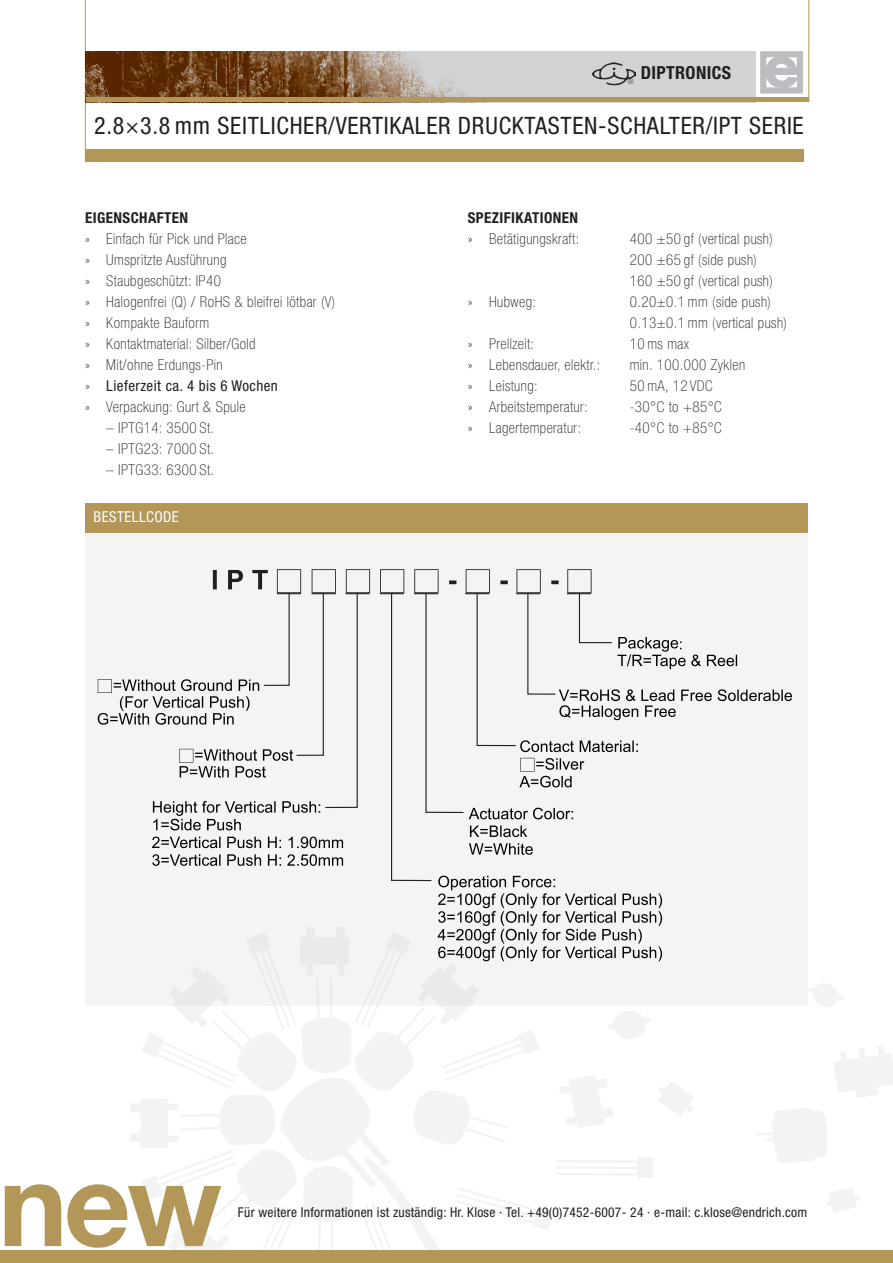
<style>
.page{position:relative;width:893px;height:1263px;background:#fff}
.page>*{position:absolute;margin:0;border:0;box-sizing:border-box;transform-origin:0 0}
.t1{font:700 116.25px "Helvetica Neue LT Std";color:#b39758}
.t2{font:condensed 24px "Helvetica Neue LT Std";letter-spacing:.03em;color:#231f20}
.t3{font:700 condensed 18px "Helvetica Neue LT Std";letter-spacing:.02em;color:#231f20}
.t4{font:100 condensed 15px "Helvetica Neue LT Std";letter-spacing:.03em;color:#231f20}
.t5{font:700 condensed 15px "Helvetica Neue LT Std";letter-spacing:.03em;color:#231f20}
.t6{font:condensed 15px "Helvetica Neue LT Std";letter-spacing:.03em;color:#231f20}
.t7{font:condensed 15px "Helvetica Neue LT Std";letter-spacing:.03em;color:#fff}
.t8{font:condensed 13.5px "Helvetica Neue LT Std";letter-spacing:.02em;color:#231f20}
.t9{font:100 condensed 7.5px "Helvetica Neue LT Std";color:#231f20}
.s1{font-weight:100}
</style>
<div class="page">
<div style="left:85px;top:504px;width:723px;height:502px;background:#f4f4f5"></div>
<div style="left:86px;top:149px;width:718px;height:13px;background:#b39758"></div>
<hr style="left:85px;top:0;width:1px;height:162px;background:#b39758">
<hr style="left:808px;top:0;width:1px;height:102px;background:#b39758">
<div style="left:86px;top:51px;width:669px;height:51px;background:#d1d2d4"></div>
<img style="left:86px;top:51px;width:399px;height:47px">
<hr style="left:86px;top:98px;width:723px;height:4px;background:#b39758">
<div style="left:760px;top:51px;width:43px;height:43px;border:6px solid #bcbdc0"></div>
<svg style="left:764px;top:55px;width:33px;height:36px"></svg>
<div style="left:0;top:1250px;width:893px;height:13px;background:#b39758"></div>
<img style="left:592px;top:62px;width:43px;height:24px">
<div style="left:85px;top:503px;width:723px;height:30px;background:#b39758"></div>
<svg style="left:98px;top:569px;width:795px;height:681px"></svg>
<p class="t9" style="left:628px;top:77px;width:7px">®</p>
<p class="t3" style="left:641px;top:62px;width:92px">DIPTRONICS</p>
<p class="t2" style="left:94px;top:112px;width:711px">2.8×3.8 mm SEITLICHER/VERTIKALER DRUCKTASTEN-SCHALTER/IPT SERIE</p>
<p class="t5" style="left:85px;top:209px;width:105px">EIGENSCHAFTEN</p>
<p class="t4" style="left:85px;top:231px;width:163px">» Einfach für Pick und Place</p>
<p class="t4" style="left:85px;top:252px;width:143px">» Umspritzte Ausführung</p>
<p class="t4" style="left:85px;top:273px;width:137px">» Staubgeschützt: IP40</p>
<p class="t4" style="left:85px;top:294px;width:252px">» Halogenfrei (Q) / RoHS &amp; bleifrei lötbar (V)</p>
<p class="t4" style="left:85px;top:315px;width:126px">» Kompakte Bauform</p>
<p class="t4" style="left:85px;top:336px;width:172px">» Kontaktmaterial: Silber/Gold</p>
<p class="t4" style="left:85px;top:357px;width:139px">» Mit/ohne Erdungs-Pin</p>
<p class="t6" style="left:85px;top:377px;width:194px"><span class="s1">»</span> Lieferzeit ca. 4 bis 6 Wochen</p>
<p class="t4" style="left:85px;top:399px;width:162px">» Verpackung: Gurt &amp; Spule</p>
<p class="t4" style="left:106px;top:420px;width:109px">– IPTG14: 3500 St.</p>
<p class="t4" style="left:106px;top:441px;width:109px">– IPTG23: 7000 St.</p>
<p class="t4" style="left:106px;top:462px;width:109px">– IPTG33: 6300 St.</p>
<p class="t7" style="left:94px;top:508px;width:87px">BESTELLCODE</p>
<p class="t5" style="left:468px;top:209px;width:112px">SPEZIFIKATIONEN</p>
<p class="t4" style="left:468px;top:231px;width:113px">» Betätigungskraft:</p>
<p class="t4" style="left:630px;top:231px;width:145px">400 ±50 gf (vertical push)</p>
<p class="t4" style="left:630px;top:252px;width:129px">200 ±65 gf (side push)</p>
<p class="t4" style="left:630px;top:273px;width:145px">160 ±50 gf (vertical push)</p>
<p class="t4" style="left:468px;top:294px;width:70px">» Hubweg:</p>
<p class="t4" style="left:630px;top:294px;width:143px">0.20±0.1 mm (side push)</p>
<p class="t4" style="left:630px;top:315px;width:159px">0.13±0.1 mm (vertical push)</p>
<p class="t4" style="left:468px;top:336px;width:68px">» Prellzeit:</p>
<p class="t4" style="left:630px;top:336px;width:61px">10 ms max</p>
<p class="t4" style="left:468px;top:357px;width:134px">» Lebensdauer, elektr.:</p>
<p class="t4" style="left:630px;top:357px;width:117px">min. 100.000 Zyklen</p>
<p class="t4" style="left:468px;top:378px;width:72px">» Leistung:</p>
<p class="t4" style="left:630px;top:378px;width:84px">50 mA, 12 VDC</p>
<p class="t4" style="left:468px;top:399px;width:122px">» Arbeitstemperatur:</p>
<p class="t4" style="left:630px;top:399px;width:94px">-30°C to +85°C</p>
<p class="t4" style="left:468px;top:420px;width:115px">» Lagertemperatur:</p>
<p class="t4" style="left:630px;top:420px;width:94px">-40°C to +85°C</p>
<h1 class="t1" style="left:-1px;top:1133px;width:225px">new</h1>
<p class="t8" style="left:238px;top:1205px;width:571px">Für weitere Informationen ist zuständig: Hr. Klose · Tel. +49(0)7452-6007- 24 · e-mail: c.klose@endrich.com</p>
</div>
